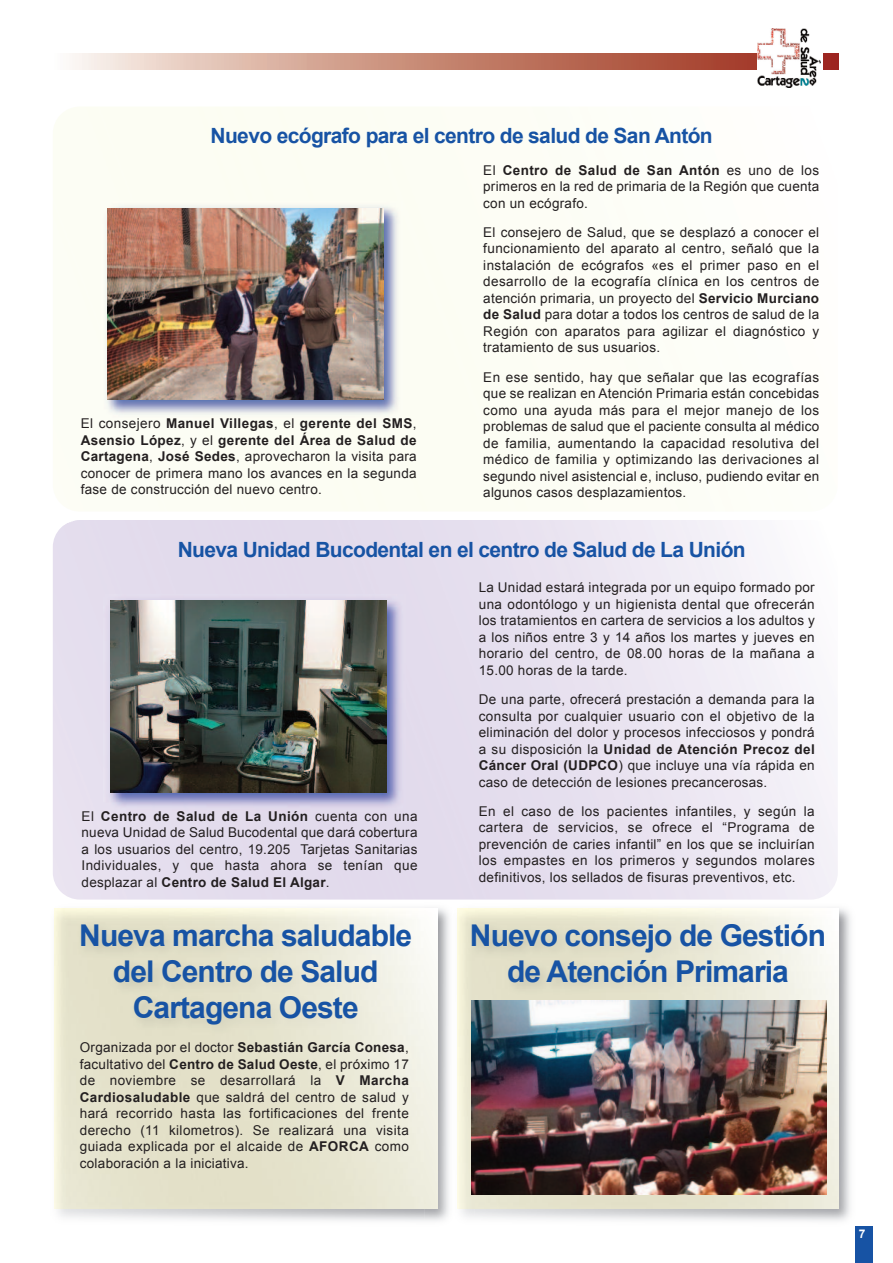
<style>
.page{position:relative;width:893px;height:1263px;background:#fff}
.page>*{position:absolute;margin:0;border:0;box-sizing:border-box;transform-origin:0 0}
.t1{font:700 30px/36px "Arial";letter-spacing:-.03em;color:#1753a4;text-align:center}
.t2{font:700 21px "Arial";letter-spacing:-.03em;color:#1753a4}
.t3{font:13.5px/16.5px "Arial";letter-spacing:.02em;color:#231f20;text-align:justify}
.t4{font:700 12px "Arial";color:#fff}
.s1{font-weight:700}
</style>
<div class="page">
<img style="left:72px;top:54px;width:767px;height:16px">
<div style="left:855px;top:1226px;width:17px;height:37px;background:#1753a4"></div>
<div style="left:757px;top:28px;width:66px;height:61px;background:#fff"></div>
<img style="left:758px;top:28px;width:63px;height:59px">
<img style="left:101px;top:201px;width:302px;height:218px">
<img style="left:108px;top:208px;width:275px;height:192px">
<img style="left:104px;top:594px;width:301px;height:218px">
<img style="left:110px;top:601px;width:276px;height:191px">
<img style="left:54px;top:908px;width:819px;height:321px">
<img style="left:54px;top:909px;width:370px;height:300px">
<img style="left:855px;top:1226px;width:17px;height:3px">
<img style="left:424px;top:908px;width:50px;height:321px">
<img style="left:457px;top:909px;width:382px;height:300px">
<img style="left:471px;top:1000px;width:355px;height:195px">
<h2 class="t2" style="left:211px;top:124px;width:504px">Nuevo ecógrafo para el centro de salud de San Antón</h2>
<p class="t3" style="left:81px;top:415px;width:337px">El consejero <span class="s1">Manuel Villegas</span>, el <span class="s1">gerente del SMS</span>, <span class="s1">Asensio López</span>, y el <span class="s1">gerente del Área de Salud de Cartagena</span>, <span class="s1">José Sedes</span>, aprovecharon la visita para conocer de primera mano los avances en la segunda fase de construcción del nuevo centro.</p>
<p class="t3" style="left:483px;top:162px;width:337px">El <span class="s1">Centro de Salud de San Antón</span> es uno de los primeros en la red de primaria de la Región que cuenta con un ecógrafo.</p>
<p class="t3" style="left:483px;top:224px;width:337px">El consejero de Salud, que se desplazó a conocer el funcionamiento del aparato al centro, señaló que la instalación de ecógrafos «es el primer paso en el desarrollo de la ecografía clínica en los centros de atención primaria, un proyecto del <span class="s1">Servicio Murciano de Salud</span> para dotar a todos los centros de salud de la Región con aparatos para agilizar el diagnóstico y tratamiento de sus usuarios.</p>
<p class="t3" style="left:483px;top:369px;width:337px">En ese sentido, hay que señalar que las ecografías que se realizan en Atención Primaria están concebidas como una ayuda más para el mejor manejo de los problemas de salud que el paciente consulta al médico de familia, aumentando la capacidad resolutiva del médico de familia y optimizando las derivaciones al segundo nivel asistencial e, incluso, pudiendo evitar en algunos casos desplazamientos.</p>
<h2 class="t2" style="left:178px;top:538px;width:569px">Nueva Unidad Bucodental en el centro de Salud de La Unión</h2>
<p class="t3" style="left:82px;top:807px;width:337px">El <span class="s1">Centro de Salud de La Unión</span> cuenta con una nueva Unidad de Salud Bucodental que dará cobertura a los usuarios del centro, 19.205 Tarjetas Sanitarias Individuales, y que hasta ahora se tenían que desplazar al <span class="s1">Centro de Salud El Algar</span>.</p>
<h1 class="t1" style="left:79px;top:917px;width:334px">Nueva marcha saludable del Centro de Salud<br>Cartagena Oeste</h1>
<p class="t3" style="left:80px;top:1039px;width:331px">Organizada por el doctor <span class="s1">Sebastián García Conesa</span>, facultativo del <span class="s1">Centro de Salud Oeste</span>, el próximo 17 de noviembre se desarrollará la <span class="s1">V Marcha Cardiosaludable</span> que saldrá del centro de salud y hará recorrido hasta las fortificaciones del frente derecho (11 kilometros). Se realizará una visita guiada explicada por el alcaide de <span class="s1">AFORCA</span> como colaboración a la iniciativa.</p>
<p class="t3" style="left:479px;top:579px;width:337px">La Unidad estará integrada por un equipo formado por una odontólogo y un higienista dental que ofrecerán los tratamientos en cartera de servicios a los adultos y a los niños entre 3 y 14 años los martes y jueves en horario del centro, de 08.00 horas de la mañana a 15.00 horas de la tarde.</p>
<p class="t3" style="left:479px;top:691px;width:337px">De una parte, ofrecerá prestación a demanda para la consulta por cualquier usuario con el objetivo de la eliminación del dolor y procesos infecciosos y pondrá a su disposición la <span class="s1">Unidad de Atención Precoz del Cáncer Oral (UDPCO</span>) que incluye una vía rápida en caso de detección de lesiones precancerosas.</p>
<p class="t3" style="left:479px;top:803px;width:337px">En el caso de los pacientes infantiles, y según la cartera de servicios, se ofrece el “Programa de prevención de caries infantil” en los que se incluirían los empastes en los primeros y segundos molares definitivos, los sellados de fisuras preventivos, etc.</p>
<h1 class="t1" style="left:470px;top:917px;width:358px">Nuevo consejo de Gestión de Atención Primaria</h1>
<p class="t4" style="left:859px;top:1227px;width:8px">7</p>
</div>
